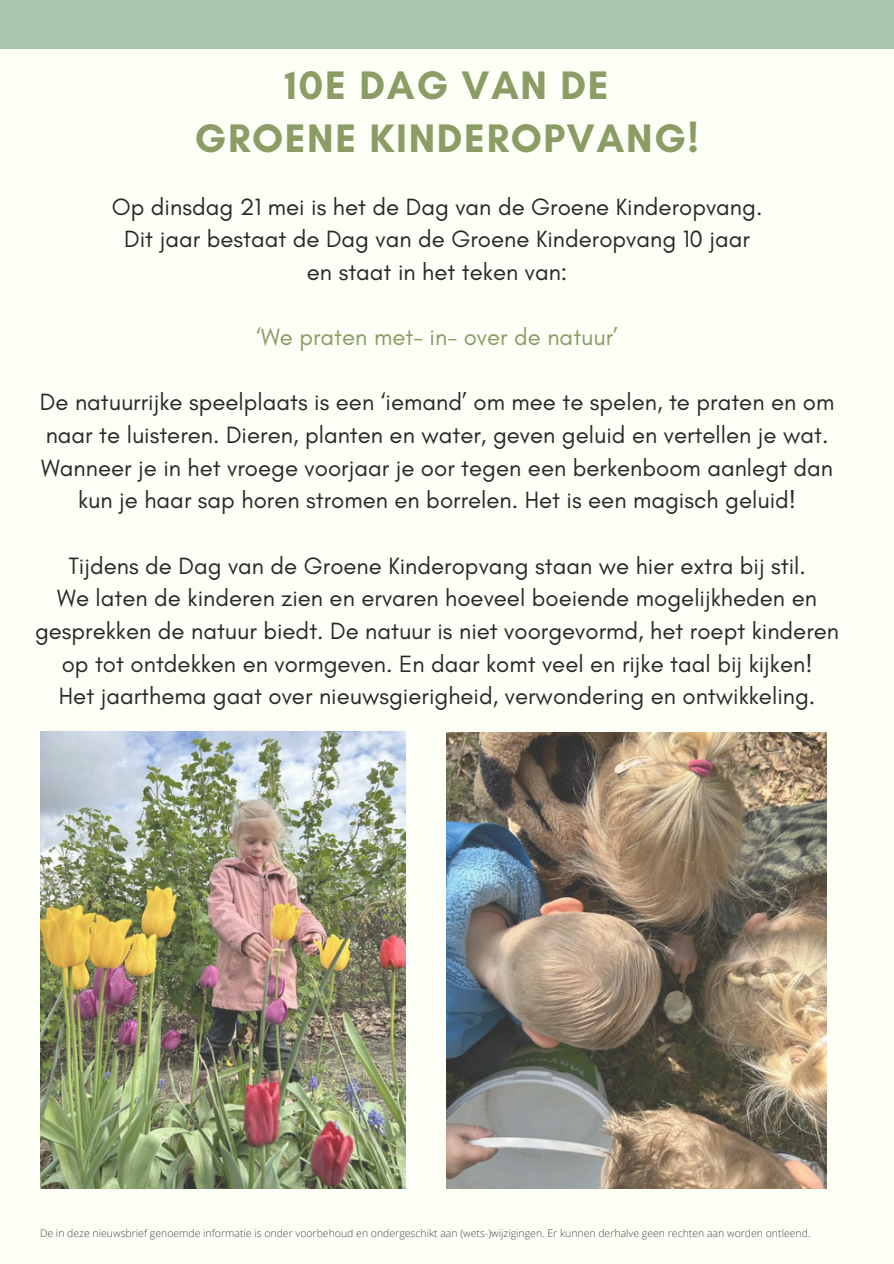
<style>
.page{position:relative;width:894px;height:1264px;background:#fff}
.page>*{position:absolute;margin:0;border:0;box-sizing:border-box;transform-origin:0 0}
.t1{font:700 40.5px/52.8px "Glacial Indifference";letter-spacing:.04em;color:#8b9c65;text-align:center}
.t2{font:24px/32.7px "Glacial Indifference";color:#292827;text-align:center}
.t3{font:24px "Glacial Indifference";color:#8b9c65}
.t4{font:300 10.5px "Open Sans";color:#484848}
</style>
<div class="page">
<div style="left:0;top:0;width:893px;height:1263px;background:#fdfff6"></div>
<div style="left:0;top:0;width:893px;height:49px;background:#abc6ae"></div>
<img style="left:446px;top:732px;width:380px;height:456px">
<img style="left:40px;top:731px;width:366px;height:457px">
<p class="t1" style="left:194px;top:58px;width:505px">10E DAG VAN DE<br>GROENE KINDEROPVANG!</p>
<h1 class="t2" style="left:112px;top:190px;width:652px">Op dinsdag 21 mei is het de Dag van de Groene Kinderopvang.<br>Dit jaar bestaat de Dag van de Groene Kinderopvang 10 jaar en staat in het teken van:</h1>
<h2 class="t3" style="left:256px;top:322px;width:363px">‘We praten met- in- over de natuur’</h2>
<h2 class="t2" style="left:40px;top:385px;width:795px">De natuurrijke speelplaats is een ‘iemand’ om mee te spelen, te praten en om naar te luisteren. Dieren, planten en water, geven geluid en vertellen je wat.<br>Wanneer je in het vroege voorjaar je oor tegen een berkenboom aanlegt dan kun je haar sap horen stromen en borrelen. Het is een magisch geluid!</h2>
<h2 class="t2" style="left:35px;top:549px;width:805px">Tijdens de Dag van de Groene Kinderopvang staan we hier extra bij stil.<br>We laten de kinderen zien en ervaren hoeveel boeiende mogelijkheden en gesprekken de natuur biedt. De natuur is niet voorgevormd, het roept kinderen op tot ontdekken en vormgeven. En daar komt veel en rijke taal bij kijken!<br>Het jaarthema gaat over nieuwsgierigheid, verwondering en ontwikkeling.</h2>
<h2 class="t4" style="left:40px;top:1226px;width:771px">De in deze nieuwsbrief genoemde informatie is onder voorbehoud en ondergeschikt aan (wets-)wijzigingen. Er kunnen derhalve geen rechten aan worden ontleend.</h2>
</div>
